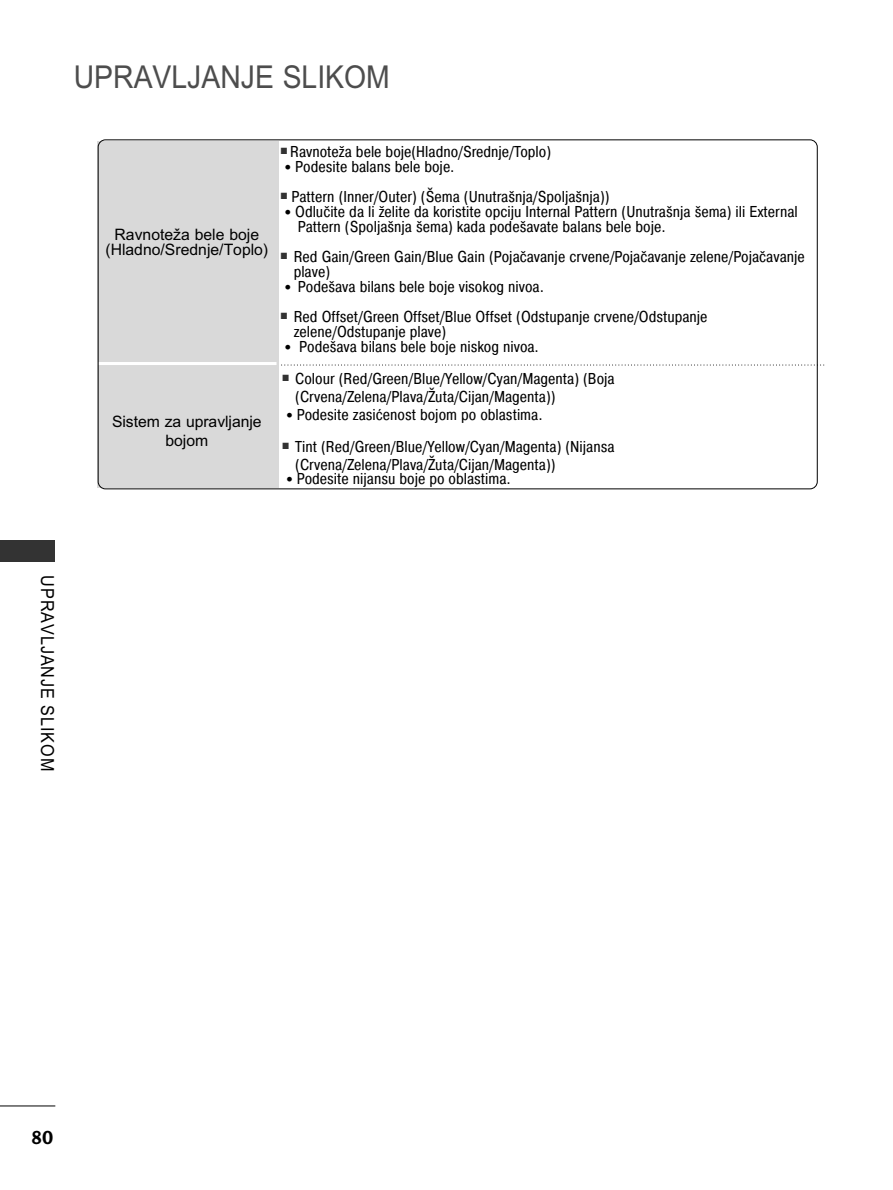
<style>
.page{position:relative;width:893px;height:1190px;background:#fff}
.page>*{position:absolute;margin:0;border:0;box-sizing:border-box;transform-origin:0 0}
.t1{font:31.5px "Arial HR";color:#4d4d4d;scale:.9 1}
.t2{font:19.5px "Charlotte Sans Bold Plain";color:#000}
.t3{font:18px "Arial HR";letter-spacing:.055em;color:#000;scale:.9 1}
.t4{font:15.75px/15px "Pragmatica Cond Cr";color:#000}
.t5{font:15.75px/14.9px "Arial HR";color:#000;text-align:center}
.s1{font-family:"Charlotte Sans Book Plain";font-size:14.25px}
</style>
<div class="page">
<hr style="left:0;top:1105px;width:55px;height:1px;background:#000">
<div style="left:0;top:541px;width:54px;height:21px;background:#333"></div>
<div style="left:98px;top:141px;width:181px;height:347px;background:#d9d9d9"></div>
<hr style="left:98px;top:362px;width:178px;height:3px;background:#fff">
<svg style="left:281px;top:364px;width:544px;height:1px"></svg>
<h1 class="t1" style="left:74px;top:65px;width:352px">UPRAVLJANJE SLIKOM</h1>
<p class="t5" style="left:105px;top:229px;width:164px">Ravnoteža bele boje (Hladno/Srednje/Toplo)</p>
<p class="t5" style="left:112px;top:413px;width:151px;line-height:19.5px">Sistem za upravljanje bojom</p>
<p class="t4" style="left:281px;top:145px;width:272px"><sup>■</sup> Ravnoteža bele boje(Hladno/Srednje/Toplo)</p>
<p class="t4" style="left:285px;top:160px;width:171px"><span class="s1">•</span> Podesite balans bele boje.</p>
<p class="t4" style="left:281px;top:190px;width:330px"><sup>■</sup> Pattern (Inner/Outer) (Šema (Unutrašnja/Spoljašnja))</p>
<p class="t4" style="left:298px;top:205px;width:501px;text-indent:-13px"><span class="s1">•</span> Odlučite da li želite da koristite opciju Internal Pattern (Unutrašnja šema) ili External<br>Pattern (Spoljašnja šema) kada podešavate balans bele boje.</p>
<p class="t4" style="left:294px;top:250px;width:512px;text-indent:-13px"><sup>■</sup> Red Gain/Green Gain/Blue Gain (Pojačavanje crvene/Pojačavanje zelene/Pojačavanje plave)</p>
<p class="t4" style="left:285px;top:280px;width:261px"><span class="s1">•</span> Podešava bilans bele boje visokog nivoa.</p>
<p class="t4" style="left:294px;top:310px;width:415px;text-indent:-13px"><sup>■</sup> Red Offset/Green Offset/Blue Offset (Odstupanje crvene/Odstupanje zelene/Odstupanje plave)</p>
<p class="t4" style="left:285px;top:340px;width:255px"><span class="s1">•</span> Podešava bilans bele boje niskog nivoa.</p>
<p class="t4" style="left:295px;top:371px;width:321px;line-height:18px;text-indent:-13px"><sup>■</sup> Colour (Red/Green/Blue/Yellow/Cyan/Magenta) (Boja (Crvena/Zelena/Plava/Žuta/Cijan/Magenta))</p>
<p class="t4" style="left:286px;top:408px;width:258px"><span class="s1">•</span> Podesite zasićenost bojom po oblastima.</p>
<p class="t4" style="left:295px;top:439px;width:321px;line-height:18px;text-indent:-13px"><sup>■</sup> Tint (Red/Green/Blue/Yellow/Cyan/Magenta) (Nijansa (Crvena/Zelena/Plava/Žuta/Cijan/Magenta))</p>
<p class="t4" style="left:286px;top:473px;width:226px"><span class="s1">•</span> Podesite nijansu boje po oblastima.</p>
<p class="t3" style="left:54px;top:575px;width:219px;rotate:90deg">UPRAVLJANJE SLIKOM</p>
<p class="t2" style="left:31px;top:1129px;width:25px">80</p>
</div>
